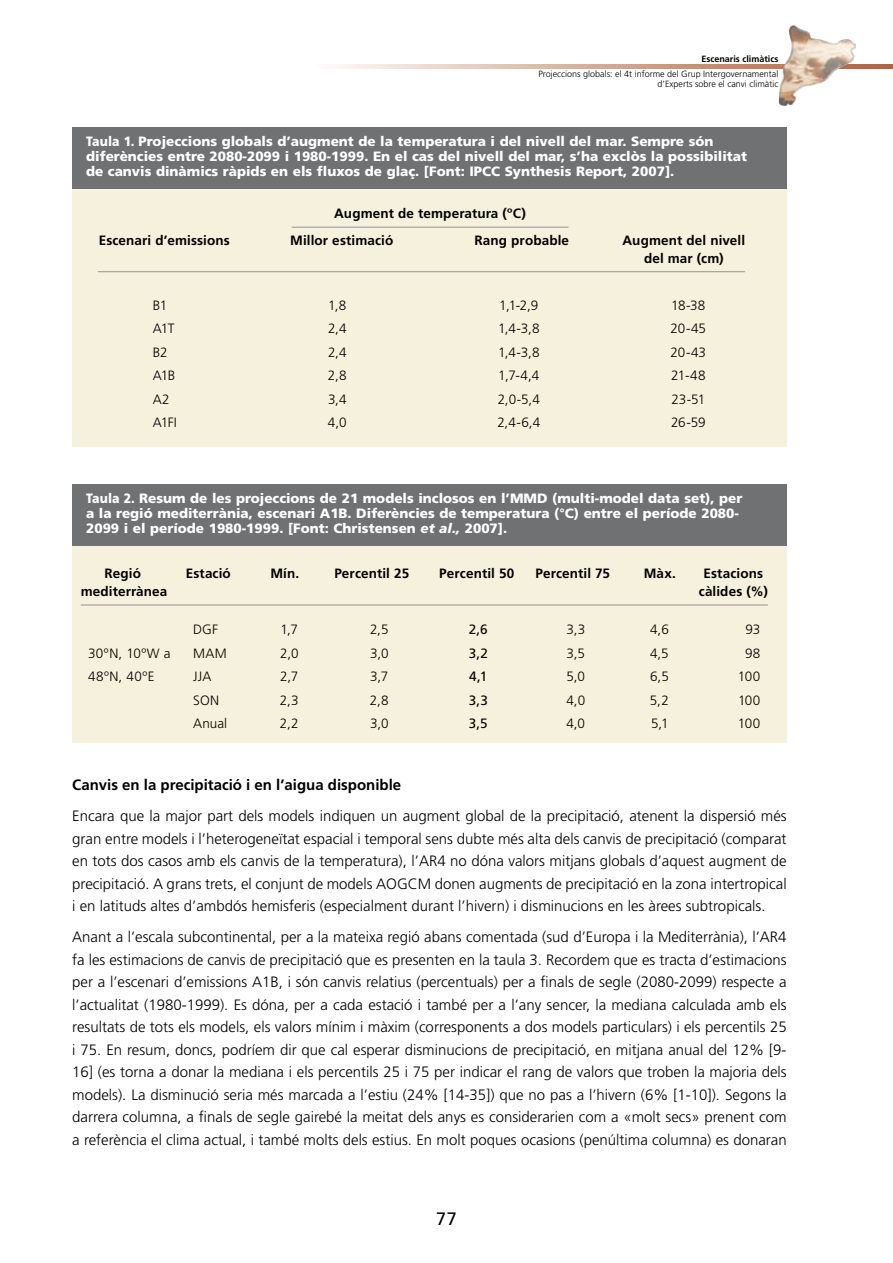
<style>
.page{position:relative;width:893px;height:1263px;background:#fff}
.page>*{position:absolute;margin:0;border:0;box-sizing:border-box;transform-origin:0 0}
.t1{font:18px "Frutiger LT Std";color:#000}
.t2{font:300 15px/22.5px "Frutiger LT Std";color:#000;text-align:justify}
.t3{font:700 15px "Frutiger LT Std";color:#000}
.t4{font:900 13.5px/15px "Frutiger LT Std";color:#fff;scale:.9 1}
.t5{font:300 13.5px "Frutiger LT Std";color:#000}
.t6{font:700 13.5px/18px "Frutiger LT Std";letter-spacing:.01em;color:#000;text-align:center}
.t7{font:300 13.5px "Frutiger LT Std";letter-spacing:.035em;color:#000}
.t8{font:13.5px "Frutiger LT Std";color:#000}
.t9{font:300 9px/10.8px "Frutiger LT Std";color:#000;text-align:right}
.t10{font:700 9px "Frutiger LT Std";color:#000}
.s1{font-style:italic}
</style>
<div class="page">
<div style="left:72px;top:165px;width:715px;height:281px;background:#f5f1dd"></div>
<div style="left:72px;top:128px;width:715px;height:61px;background:#707173"></div>
<hr style="left:292px;top:227px;width:276px;height:1px;background:#9c9d9f">
<hr style="left:98px;top:271px;width:647px;height:1px;background:#9c9d9f">
<div style="left:72px;top:522px;width:715px;height:220px;background:#f5f1dd"></div>
<div style="left:72px;top:484px;width:715px;height:62px;background:#707173"></div>
<hr style="left:81px;top:604px;width:687px;height:1px;background:#9c9d9f">
<svg style="left:338px;top:64px;width:555px;height:4px;background:#d4b29e"></svg>
<img style="left:779px;top:25px;width:76px;height:81px">
<p class="t10" style="left:701px;top:53px;width:79px">Escenaris climàtics</p>
<p class="t9" style="left:538px;top:68px;width:242px">Projeccions globals: el 4t informe del Grup Intergovernamental d’Experts sobre el canvi climàtic</p>
<p class="t4" style="left:86px;top:134px;width:736px">Taula 1. Projeccions globals d’augment de la temperatura i del nivell del mar. Sempre són diferències entre 2080-2099 i 1980-1999. En el cas del nivell del mar, s’ha exclòs la possibilitat de canvis dinàmics ràpids en els fluxos de glaç. [Font: IPCC Synthesis Report, 2007].</p>
<p class="t6" style="left:334px;top:204px;width:193px">Augment de temperatura (ºC)</p>
<p class="t6" style="left:99px;top:231px;width:133px">Escenari d’emissions</p>
<p class="t6" style="left:290px;top:231px;width:105px">Millor estimació</p>
<p class="t6" style="left:474px;top:231px;width:96px">Rang probable</p>
<p class="t6" style="left:623px;top:231px;width:124px">Augment del nivell del mar (cm)</p>
<p class="t5" style="left:153px;top:297px;width:16px">B1</p>
<p class="t5" style="left:328px;top:297px;width:20px">1,8</p>
<p class="t5" style="left:499px;top:297px;width:41px">1,1-2,9</p>
<p class="t5" style="left:671px;top:297px;width:36px">18-38</p>
<p class="t5" style="left:153px;top:321px;width:23px">A1T</p>
<p class="t5" style="left:328px;top:321px;width:20px">2,4</p>
<p class="t5" style="left:498px;top:321px;width:43px">1,4-3,8</p>
<p class="t5" style="left:671px;top:321px;width:37px">20-45</p>
<p class="t5" style="left:153px;top:344px;width:16px">B2</p>
<p class="t5" style="left:328px;top:344px;width:20px">2,4</p>
<p class="t5" style="left:498px;top:344px;width:43px">1,4-3,8</p>
<p class="t5" style="left:671px;top:344px;width:37px">20-43</p>
<p class="t5" style="left:153px;top:368px;width:24px">A1B</p>
<p class="t5" style="left:328px;top:368px;width:20px">2,8</p>
<p class="t5" style="left:498px;top:368px;width:43px">1,7-4,4</p>
<p class="t5" style="left:671px;top:368px;width:36px">21-48</p>
<p class="t5" style="left:153px;top:391px;width:18px">A2</p>
<p class="t5" style="left:328px;top:391px;width:20px">3,4</p>
<p class="t5" style="left:498px;top:391px;width:44px">2,0-5,4</p>
<p class="t5" style="left:671px;top:391px;width:35px">23-51</p>
<p class="t5" style="left:153px;top:415px;width:26px">A1FI</p>
<p class="t5" style="left:328px;top:415px;width:20px">4,0</p>
<p class="t5" style="left:497px;top:415px;width:44px">2,4-6,4</p>
<p class="t5" style="left:671px;top:415px;width:36px">26-59</p>
<p class="t4" style="left:86px;top:491px;width:731px">Taula 2. Resum de les projeccions de 21 models inclosos en l’MMD (multi-model data set), per a la regió mediterrània, escenari A1B. Diferències de temperatura (°C) entre el període 2080-<br>2099 i el període 1980-1999. [Font: Christensen <span class="s1">et al.,</span> 2007].</p>
<p class="t6" style="left:105px;top:564px;width:38px">Regió</p>
<p class="t6" style="left:186px;top:564px;width:47px">Estació</p>
<p class="t6" style="left:270px;top:564px;width:30px">Mín.</p>
<p class="t6" style="left:334px;top:564px;width:76px">Percentil 25</p>
<p class="t6" style="left:439px;top:564px;width:77px">Percentil 50</p>
<p class="t6" style="left:535px;top:564px;width:76px">Percentil 75</p>
<p class="t6" style="left:644px;top:564px;width:34px">Màx.</p>
<p class="t6" style="left:703px;top:564px;width:61px">Estacions</p>
<p class="t6" style="left:81px;top:582px;width:88px">mediterrànea</p>
<p class="t6" style="left:699px;top:582px;width:71px">càlides (%)</p>
<p class="t5" style="left:193px;top:622px;width:26px">DGF</p>
<p class="t5" style="left:280px;top:622px;width:19px">1,7</p>
<p class="t5" style="left:370px;top:622px;width:20px">2,5</p>
<p class="t8" style="left:469px;top:622px;width:20px">2,6</p>
<p class="t5" style="left:566px;top:622px;width:20px">3,3</p>
<p class="t5" style="left:650px;top:622px;width:20px">4,6</p>
<p class="t5" style="left:746px;top:622px;width:16px">93</p>
<p class="t7" style="left:88px;top:646px;width:84px">30ºN, 10ºW a</p>
<p class="t5" style="left:193px;top:646px;width:35px">MAM</p>
<p class="t5" style="left:280px;top:646px;width:20px">2,0</p>
<p class="t5" style="left:370px;top:646px;width:20px">3,0</p>
<p class="t8" style="left:469px;top:645px;width:21px">3,2</p>
<p class="t5" style="left:566px;top:646px;width:20px">3,5</p>
<p class="t5" style="left:650px;top:646px;width:20px">4,5</p>
<p class="t5" style="left:745px;top:646px;width:17px">98</p>
<p class="t7" style="left:88px;top:669px;width:68px">48ºN, 40ºE</p>
<p class="t5" style="left:193px;top:669px;width:20px">JJA</p>
<p class="t5" style="left:280px;top:669px;width:20px">2,7</p>
<p class="t5" style="left:370px;top:669px;width:20px">3,7</p>
<p class="t8" style="left:469px;top:669px;width:20px">4,1</p>
<p class="t5" style="left:566px;top:669px;width:20px">5,0</p>
<p class="t5" style="left:650px;top:669px;width:20px">6,5</p>
<p class="t5" style="left:738px;top:669px;width:24px">100</p>
<p class="t5" style="left:193px;top:693px;width:27px">SON</p>
<p class="t5" style="left:280px;top:693px;width:20px">2,3</p>
<p class="t5" style="left:370px;top:693px;width:20px">2,8</p>
<p class="t8" style="left:469px;top:692px;width:21px">3,3</p>
<p class="t5" style="left:566px;top:693px;width:20px">4,0</p>
<p class="t5" style="left:650px;top:693px;width:20px">5,2</p>
<p class="t5" style="left:738px;top:693px;width:24px">100</p>
<p class="t5" style="left:193px;top:716px;width:35px">Anual</p>
<p class="t5" style="left:280px;top:716px;width:20px">2,2</p>
<p class="t5" style="left:370px;top:716px;width:20px">3,0</p>
<p class="t8" style="left:469px;top:716px;width:21px">3,5</p>
<p class="t5" style="left:566px;top:716px;width:20px">4,0</p>
<p class="t5" style="left:651px;top:716px;width:19px">5,1</p>
<p class="t5" style="left:738px;top:716px;width:24px">100</p>
<p class="t3" style="left:72px;top:776px;width:330px">Canvis en la precipitació i en l’aigua disponible</p>
<p class="t2" style="left:72px;top:805px;width:716px">Encara que la major part dels models indiquen un augment global de la precipitació, atenent la dispersió més gran entre models i l’heterogeneïtat espacial i temporal sens dubte més alta dels canvis de precipitació (comparat en tots dos casos amb els canvis de la temperatura), l’AR4 no dóna valors mitjans globals d’aquest augment de precipitació. A grans trets, el conjunt de models AOGCM donen augments de precipitació en la zona intertropical i en latituds altes d’ambdós hemisferis (especialment durant l’hivern) i disminucions en les àrees subtropicals.</p>
<p class="t2" style="left:72px;top:926px;width:716px">Anant a l’escala subcontinental, per a la mateixa regió abans comentada (sud d’Europa i la Mediterrània), l’AR4 fa les estimacions de canvis de precipitació que es presenten en la taula 3. Recordem que es tracta d’estimacions per a l’escenari d’emissions A1B, i són canvis relatius (percentuals) per a finals de segle (2080-2099) respecte a l’actualitat (1980-1999). Es dóna, per a cada estació i també per a l’any sencer, la mediana calculada amb els resultats de tots els models, els valors mínim i màxim (corresponents a dos models particulars) i els percentils 25 i 75. En resum, doncs, podríem dir que cal esperar disminucions de precipitació, en mitjana anual del 12% [9- 16] (es torna a donar la mediana i els percentils 25 i 75 per indicar el rang de valors que troben la majoria dels models). La disminució seria més marcada a l’estiu (24% [14-35]) que no pas a l’hivern (6% [1-10]). Segons la darrera columna, a finals de segle gairebé la meitat dels anys es considerarien com a «molt secs» prenent com a referència el clima actual, i també molts dels estius. En molt poques ocasions (penúltima columna) es donaran</p>
<p class="t1" style="left:436px;top:1208px;width:22px">77</p>
</div>
